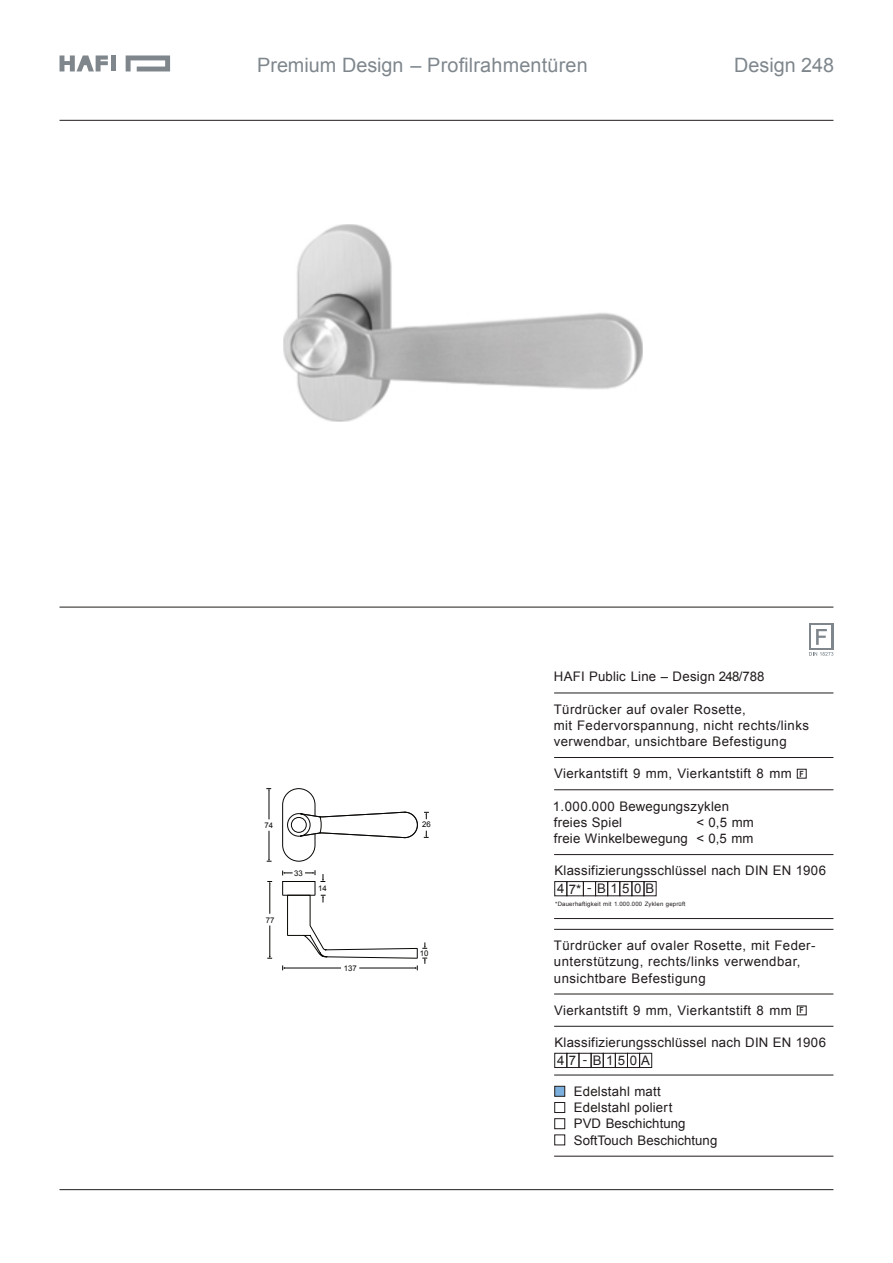
<style>
.page{position:relative;width:893px;height:1263px;background:#fff}
.page>*{position:absolute;margin:0;border:0;box-sizing:border-box;transform-origin:0 0}
.t1{font:19.8px "Arial";color:#7f878d}
.t2{font:13.2px/16.2px "Arial";letter-spacing:.03em;color:#211c1b}
.t3{font:13.2px/16.2px "Arial";letter-spacing:.005em;color:#211c1b}
.t4{font:13.2px "Arial";letter-spacing:.01em;color:#211c1b}
.t5{font:13.2px "Arial";letter-spacing:.33em;color:#231f20}
.t6{font:700 8.55px "Arial Narrow";color:#211c1b}
.t7{font:7.8px "Arial";color:#080704}
.t8{font:6px "Arial";letter-spacing:.03em;color:#211c1b}
</style>
<div class="page">
<hr style="left:554px;top:693px;width:279px;height:1px;background:#211c1b">
<hr style="left:554px;top:757px;width:279px;height:1px;background:#211c1b">
<hr style="left:554px;top:789px;width:279px;height:1px;background:#211c1b">
<hr style="left:554px;top:994px;width:279px;height:1px;background:#211c1b">
<hr style="left:554px;top:1026px;width:279px;height:1px;background:#211c1b">
<hr style="left:554px;top:854px;width:279px;height:1px;background:#211c1b">
<hr style="left:554px;top:918px;width:279px;height:1px;background:#211c1b">
<hr style="left:554px;top:929px;width:279px;height:1px;background:#211c1b">
<div style="left:555px;top:881px;width:12px;height:15px;border:1px solid #211c1b"></div>
<div style="left:567px;top:881px;width:16px;height:15px;border:1px solid #211c1b"></div>
<div style="left:620px;top:881px;width:12px;height:15px;border:1px solid #211c1b"></div>
<div style="left:632px;top:881px;width:12px;height:15px;border:1px solid #211c1b"></div>
<div style="left:644px;top:881px;width:12px;height:15px;border:1px solid #211c1b"></div>
<div style="left:583px;top:881px;width:13px;height:15px;border:1px solid #211c1b"></div>
<div style="left:595px;top:881px;width:13px;height:15px;border:1px solid #211c1b"></div>
<div style="left:607px;top:881px;width:13px;height:15px;border:1px solid #211c1b"></div>
<div style="left:555px;top:1086px;width:10px;height:10px;background:#7bafde;border:1px solid #211c1b"></div>
<div style="left:555px;top:1102px;width:10px;height:11px;background:#fff;border:1px solid #211c1b"></div>
<div style="left:555px;top:1118px;width:10px;height:11px;border:1px solid #211c1b"></div>
<div style="left:555px;top:1135px;width:10px;height:10px;background:#fff;border:1px solid #211c1b"></div>
<hr style="left:554px;top:1075px;width:279px;height:1px;background:#211c1b">
<hr style="left:554px;top:1156px;width:279px;height:1px;background:#211c1b">
<div style="left:555px;top:1053px;width:12px;height:15px;border:1px solid #211c1b"></div>
<div style="left:567px;top:1053px;width:12px;height:15px;border:1px solid #211c1b"></div>
<div style="left:603px;top:1053px;width:12px;height:15px;border:1px solid #211c1b"></div>
<div style="left:615px;top:1053px;width:13px;height:15px;border:1px solid #211c1b"></div>
<div style="left:627px;top:1053px;width:13px;height:15px;border:1px solid #211c1b"></div>
<div style="left:639px;top:1053px;width:13px;height:15px;border:1px solid #211c1b"></div>
<div style="left:579px;top:1053px;width:12px;height:15px;border:1px solid #211c1b"></div>
<div style="left:591px;top:1053px;width:12px;height:15px;border:1px solid #211c1b"></div>
<hr style="left:60px;top:120px;width:773px;height:1px;background:#211c1b">
<hr style="left:60px;top:1189px;width:773px;height:1px;background:#211c1b">
<hr style="left:60px;top:607px;width:773px;height:1px;background:#211c1b">
<svg style="left:60px;top:55px;width:48px;height:16px"></svg>
<svg style="left:126px;top:55px;width:44px;height:16px"></svg>
<div style="left:111px;top:55px;width:5px;height:16px;background:#7f878d"></div>
<div style="left:809px;top:623px;width:24px;height:27px;background:#7f878d"></div>
<div style="left:811px;top:625px;width:20px;height:23px;background:#fff"></div>
<svg style="left:816px;top:629px;width:11px;height:16px"></svg>
<svg style="left:809px;top:652px;width:24px;height:4px"></svg>
<div style="left:797px;top:769px;width:9px;height:9px;border:1px solid #211c1b"></div>
<div style="left:797px;top:1006px;width:9px;height:9px;border:1px solid #211c1b"></div>
<div style="left:282px;top:788px;width:33px;height:73px;border:1px solid #080704;border-radius:16px"></div>
<svg style="left:266px;top:788px;width:5px;height:31px"></svg>
<svg style="left:267px;top:831px;width:5px;height:31px"></svg>
<hr style="left:270px;top:925px;width:1px;height:32px;background:#080704">
<hr style="left:270px;top:884px;width:1px;height:30px;background:#080704">
<svg style="left:267px;top:956px;width:5px;height:3px"></svg>
<svg style="left:282px;top:812px;width:147px;height:158px"></svg>
<img style="left:284px;top:224px;width:358px;height:198px">
<h1 class="t1" style="left:257px;top:57px;width:332px">Premium Design – Profilrahmentüren</h1>
<h1 class="t1" style="left:734px;top:57px;width:102px">Design 248</h1>
<p class="t4" style="left:554px;top:672px;width:212px">HAFI Public Line – Design 248/788</p>
<p class="t2" style="left:554px;top:702px;width:257px">Türdrücker auf ovaler Rosette,<br>mit Federvorspannung, nicht rechts/links verwendbar, unsichtbare Befestigung</p>
<p class="t7" style="left:265px;top:822px;width:10px">74</p>
<p class="t7" style="left:422px;top:822px;width:10px">26</p>
<p class="t7" style="left:266px;top:917px;width:10px">77</p>
<p class="t7" style="left:294px;top:870px;width:10px">33</p>
<p class="t7" style="left:318px;top:886px;width:10px">14</p>
<p class="t7" style="left:344px;top:965px;width:15px">137</p>
<p class="t7" style="left:420px;top:950px;width:10px">10</p>
<p class="t2" style="left:554px;top:767px;width:239px">Vierkantstift 9 mm, Vierkantstift 8 mm</p>
<p class="t2" style="left:553px;top:799px;width:178px">1.000.000 Bewegungszyklen</p>
<p class="t2" style="left:554px;top:815px;width:70px">freies Spiel</p>
<p class="t2" style="left:554px;top:815px;width:202px;text-align:right">&lt; 0,5 mm<br>freie Winkelbewegung &lt; 0,5 mm</p>
<p class="t6" style="left:799px;top:770px;width:6px">F</p>
<p class="t2" style="left:554px;top:864px;width:273px">Klassifizierungsschlüssel nach DIN EN 1906</p>
<p class="t8" style="left:555px;top:902px;width:132px">*Dauerhaftigkeit mit 1.000.000 Zyklen geprüft</p>
<p class="t5" style="left:557px;top:884px;width:99px">47* -B150B</p>
<p class="t2" style="left:554px;top:939px;width:263px">Türdrücker auf ovaler Rosette, mit Feder&shy;unterstützung, rechts/links verwendbar, unsichtbare Befestigung</p>
<p class="t2" style="left:554px;top:1003px;width:239px">Vierkantstift 9 mm, Vierkantstift 8 mm</p>
<p class="t6" style="left:799px;top:1007px;width:6px">F</p>
<p class="t2" style="left:554px;top:1035px;width:273px">Klassifizierungsschlüssel nach DIN EN 1906</p>
<p class="t5" style="left:557px;top:1055px;width:94px">47 -B150A</p>
<p class="t3" style="left:574px;top:1084px;width:145px">Edelstahl matt<br>Edelstahl poliert<br>PVD Beschichtung<br>SoftTouch Beschichtung</p>
</div>
